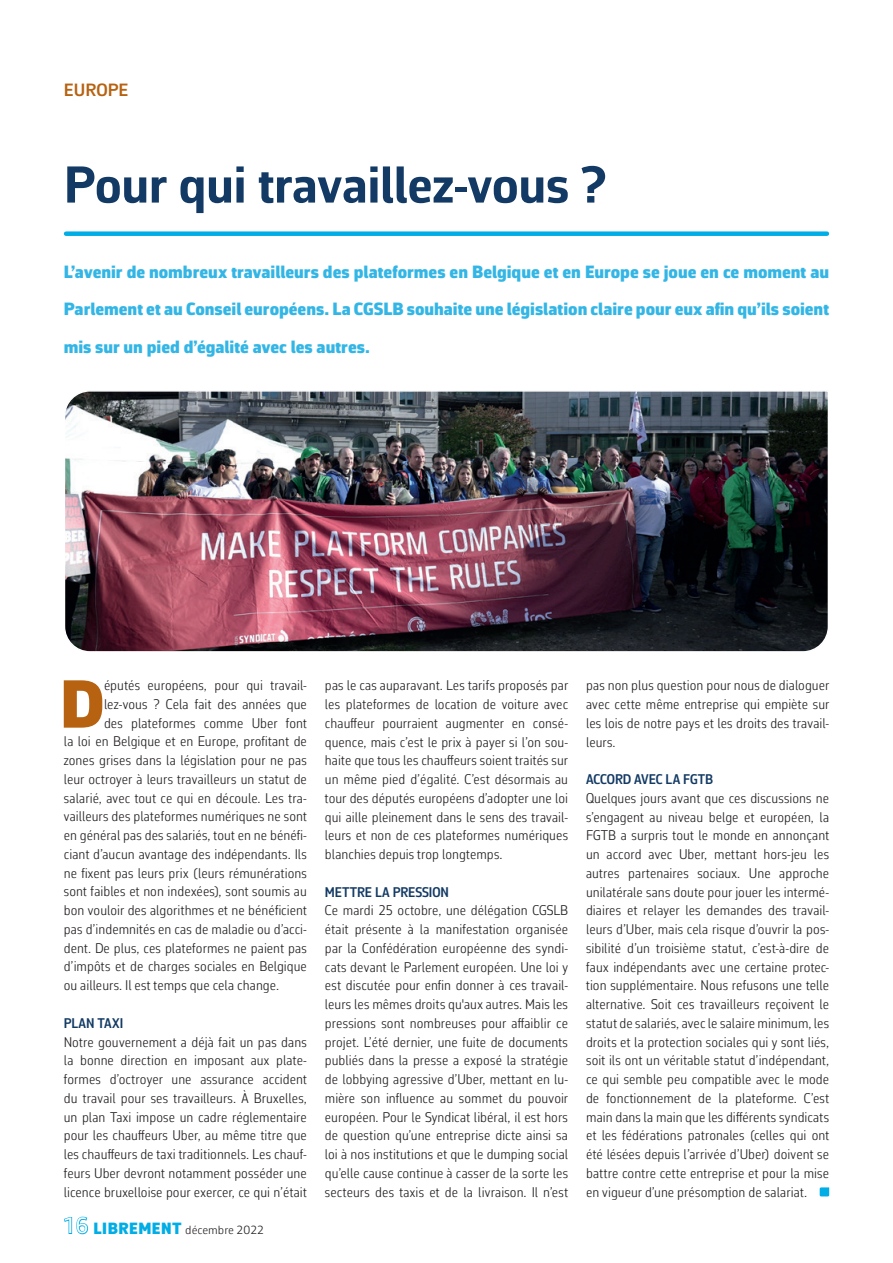
<style>
.page{position:relative;width:893px;height:1263px;background:#fff}
.page>*{position:absolute;margin:0;border:0;box-sizing:border-box;transform-origin:0 0}
.t1{font:900 68.7px "Corbeau Pro";color:#b66211}
.t2{font:700 52.5px "Corbeau Pro";letter-spacing:-.01em;color:#133a64}
.t3{font:900 18px/37.5px "Corbeau Pro";color:#33b6e5;text-align:justify}
.t4{font:600 18px "Corbeau Pro";color:#b66211}
.t5{font:300 14.25px/18.8px "Corbeau Con Pro";letter-spacing:.005em;color:#231f20;text-align:justify}
.t6{font:600 14.25px "Corbeau Con Pro";letter-spacing:-.005em;color:#133a64}
.t7{font:300 12px "Corbeau Pro";color:#231f20}
.s1{font-weight:400;font-size:22.5px;color:#00ade5}
.s2{font-weight:900;font-size:16.5px;color:#00ade5}
</style>
<div class="page">
<svg style="left:820px;top:1187px;width:9px;height:9px"></svg>
<div style="left:66px;top:231px;width:761px;height:5px;background:#00ade5"></div>
<img style="left:65px;top:391px;width:763px;height:261px">
<p class="t4" style="left:64px;top:78px;width:66px">EUROPE</p>
<h2 class="t2" style="left:64px;top:149px;width:545px">Pour qui travaillez-vous ?</h2>
<p class="t3" style="left:64px;top:252px;width:767px">L’avenir de nombreux travailleurs des plateformes en Belgique et en Europe se joue en ce moment au Parlement et au Conseil européens. La CGSLB souhaite une législation claire pour eux afin qu’ils soient mis sur un pied d’égalité avec les autres.</p>
<h1 class="t1" style="left:60px;top:658px;width:46px">D</h1>
<p class="t5" style="left:104px;top:676px;width:204px">éputés européens, pour qui travail-</p>
<p class="t5" style="left:104px;top:694px;width:204px">lez-vous ? Cela fait des années que</p>
<p class="t5" style="left:104px;top:713px;width:204px">des plateformes comme Uber font</p>
<p class="t5" style="left:64px;top:732px;width:245px">la loi en Belgique et en Europe, profitant de</p>
<p class="t5" style="left:64px;top:751px;width:245px">zones grises dans la législation pour ne pas</p>
<p class="t5" style="left:64px;top:769px;width:245px">leur octroyer à leurs travailleurs un statut de</p>
<p class="t5" style="left:64px;top:788px;width:245px">salarié, avec tout ce qui en découle. Les tra-</p>
<p class="t5" style="left:64px;top:807px;width:245px">vailleurs des plateformes numériques ne sont</p>
<p class="t5" style="left:64px;top:826px;width:245px">en général pas des salariés, tout en ne bénéfi-</p>
<p class="t5" style="left:64px;top:844px;width:245px">ciant d’aucun avantage des indépendants. Ils</p>
<p class="t5" style="left:64px;top:863px;width:245px">ne fixent pas leurs prix (leurs rémunérations</p>
<p class="t5" style="left:64px;top:882px;width:245px">sont faibles et non indexées), sont soumis au</p>
<p class="t5" style="left:64px;top:901px;width:245px">bon vouloir des algorithmes et ne bénéficient</p>
<p class="t5" style="left:64px;top:919px;width:245px">pas d’indemnités en cas de maladie ou d’acci-</p>
<p class="t5" style="left:64px;top:938px;width:245px">dent. De plus, ces plateformes ne paient pas</p>
<p class="t5" style="left:64px;top:957px;width:245px">d’impôts et de charges sociales en Belgique</p>
<p class="t5" style="left:64px;top:976px;width:217px">ou ailleurs. Il est temps que cela change.</p>
<p class="t6" style="left:64px;top:1013px;width:61px">PLAN TAXI</p>
<p class="t5" style="left:64px;top:1032px;width:245px">Notre gouvernement a déjà fait un pas dans la bonne direction en imposant aux plate&shy;formes d’octroyer une assurance accident du travail pour ses travailleurs. À Bruxelles, un plan Taxi impose un cadre réglementaire pour les chauffeurs Uber, au même titre que les chauffeurs de taxi traditionnels. Les chauf&shy;feurs Uber devront notamment posséder une licence bruxelloise pour exercer, ce qui n’était</p>
<p class="t7" style="left:63px;top:1222px;width:203px"><span class="s1">16</span> <span class="s2">LIBREMENT</span> décembre 2022</p>
<p class="t5" style="left:325px;top:676px;width:245px">pas le cas auparavant. Les tarifs proposés par les plateformes de location de voiture avec chauffeur pourraient augmenter en consé&shy;quence, mais c’est le prix à payer si l’on sou&shy;haite que tous les chauffeurs soient traités sur un même pied d’égalité. C’est désormais au tour des députés européens d’adopter une loi qui aille pleinement dans le sens des travail&shy;leurs et non de ces plateformes numériques blanchies depuis trop longtemps.</p>
<p class="t6" style="left:325px;top:882px;width:126px">METTRE LA PRESSION</p>
<p class="t5" style="left:325px;top:901px;width:245px">Ce mardi 25 octobre, une délégation CGSLB était présente à la manifestation organisée par la Confédération européenne des syndi&shy;cats devant le Parlement européen. Une loi y est discutée pour enfin donner à ces travail&shy;leurs les mêmes droits qu'aux autres. Mais les pressions sont nombreuses pour affaiblir ce projet. L’été dernier, une fuite de documents publiés dans la presse a exposé la stratégie de lobbying agressive d’Uber, mettant en lu&shy;mière son influence au sommet du pouvoir européen. Pour le Syndicat libéral, il est hors de question qu’une entreprise dicte ainsi sa loi à nos institutions et que le dumping social qu’elle cause continue à casser de la sorte les secteurs des taxis et de la livraison. Il n’est</p>
<p class="t5" style="left:586px;top:676px;width:245px">pas non plus question pour nous de dialoguer avec cette même entreprise qui empiète sur les lois de notre pays et les droits des travail&shy;leurs.</p>
<p class="t6" style="left:586px;top:770px;width:129px">ACCORD AVEC LA FGTB</p>
<p class="t5" style="left:586px;top:788px;width:245px">Quelques jours avant que ces discussions ne s’engagent au niveau belge et européen, la FGTB a surpris tout le monde en annonçant un accord avec Uber, mettant hors-jeu les autres partenaires sociaux. Une approche unilatérale sans doute pour jouer les intermé&shy;diaires et relayer les demandes des travail&shy;leurs d’Uber, mais cela risque d’ouvrir la pos&shy;sibilité d’un troisième statut, c’est-à-dire de faux indépendants avec une certaine protec&shy;tion supplémentaire. Nous refusons une telle alternative. Soit ces travailleurs reçoivent le statut de salariés, avec le salaire minimum, les droits et la protection sociales qui y sont liés, soit ils ont un véritable statut d’indépendant, ce qui semble peu compatible avec le mode de fonctionnement de la plateforme. C’est main dans la main que les différents syndicats et les fédérations patronales (celles qui ont été lésées depuis l’arrivée d’Uber) doivent se battre contre cette entreprise et pour la mise en vigueur d’une présomption de salariat.</p>
</div>
